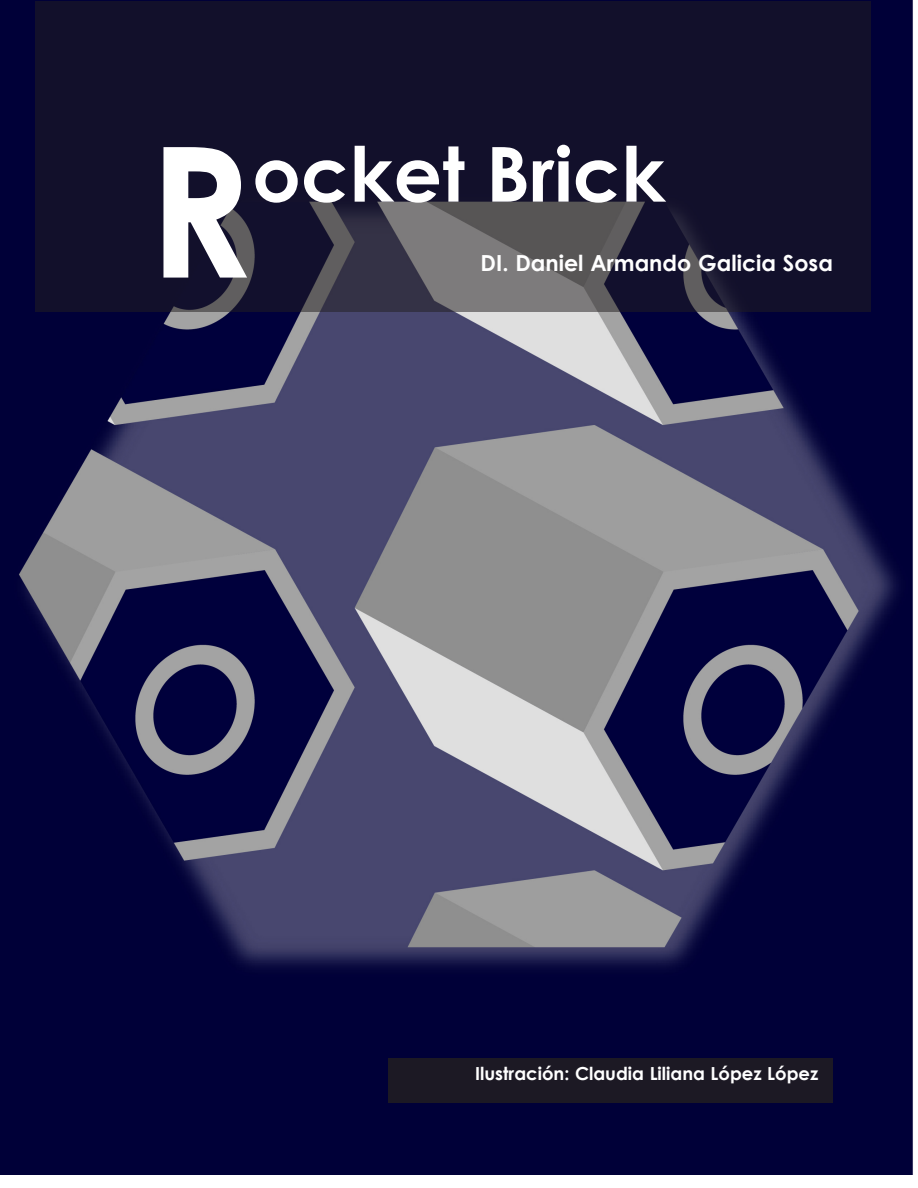
<style>
.page{position:relative;width:918px;height:1188px;background:#fff}
.page>*{position:absolute;margin:0;border:0;box-sizing:border-box;transform-origin:0 0}
.tituloarticulos{font:700 181.65px "Century Gothic";color:#fff}
.tituloarticulos-2{font:700 75.9px "Century Gothic";color:#fff}
.autor{font:700 22.2px "Century Gothic";color:#fff}
.autor_foto_principal{font:700 18px "Century Gothic";color:#fff}
</style>
<div class="page">
<img style="left:0;top:0;width:913px;height:1175px">
<div style="left:389px;top:1058px;width:444px;height:45px;background:#1c1924"></div>
<svg style="left:35px;top:1px;width:836px;height:311px;background:#1c1a32"></svg>
<p class="tituloarticulos" style="left:147px;top:74px;width:107px">R</p>
<p class="tituloarticulos-2" style="left:252px;top:116px;width:415px">ocket Brick</p>
<p class="autor" style="left:481px;top:246px;width:354px">DI. Daniel Armando Galicia Sosa</p>
<p class="autor_foto_principal" style="left:475px;top:1060px;width:345px">Ilustración: Claudia Liliana López López</p>
</div>
